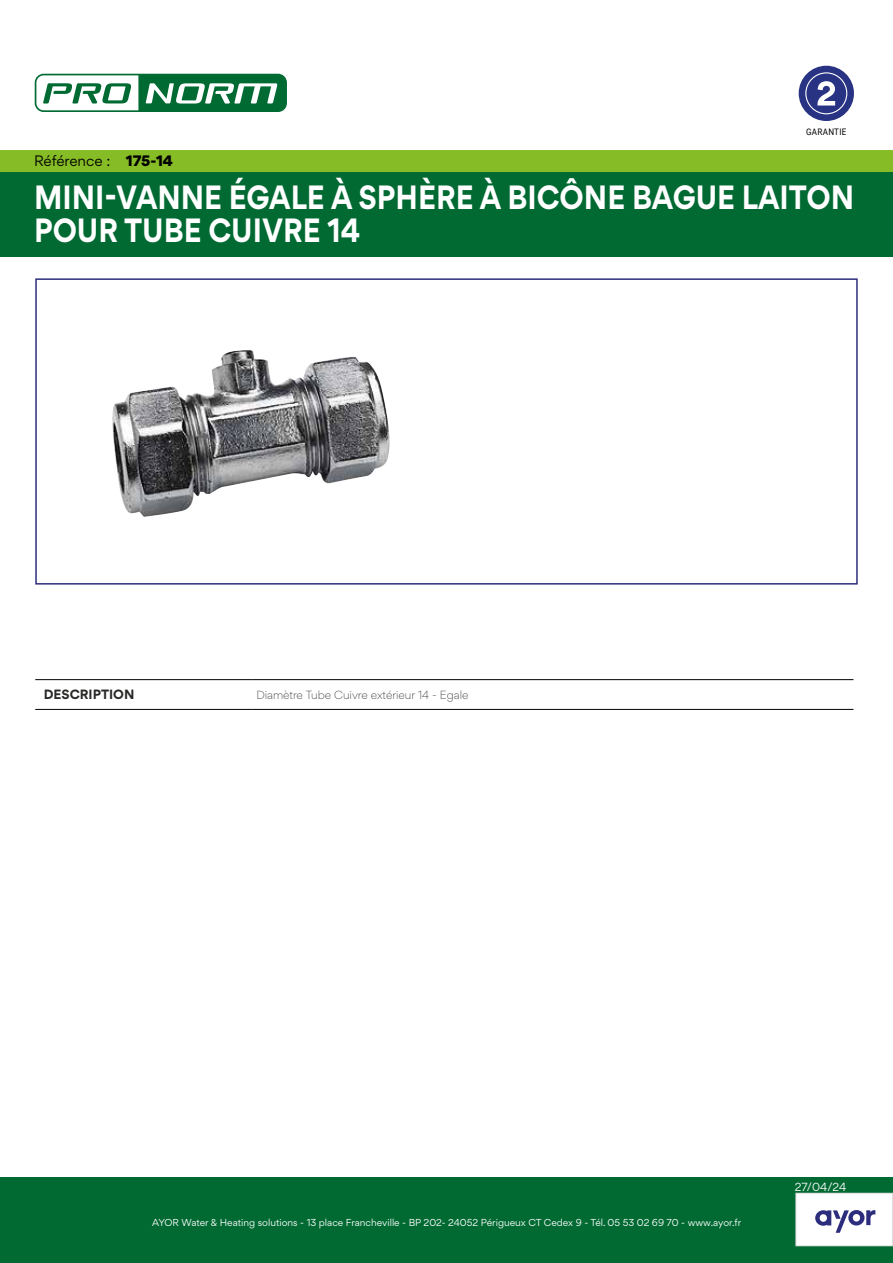
<style>
.page{position:relative;width:893px;height:1263px;background:#fff}
.page>*{position:absolute;margin:0;border:0;box-sizing:border-box;transform-origin:0 0}
.t1{font:700 30px/33px "Gordita";color:#fff;scale:.9 1}
.t2{font:13.5px "Gordita";letter-spacing:-.005em;color:#000}
.t3{font:700 12px "Gordita";color:#282827}
.t4{font:300 10.5px "Gordita";color:#282827}
.t5{font:10.5px "Gordita";color:#fff}
.t6{font:9px "Gordita";color:#fff}
.t7{font:9px "Roboto";letter-spacing:.035em;color:#000;scale:.9 1}
.s1{font-weight:900}
</style>
<div class="page">
<div style="left:0;top:1178px;width:893px;height:85px;background:#006a32"></div>
<div style="left:796px;top:1193px;width:97px;height:53px;background:#fff"></div>
<div style="left:795px;top:1193px;width:98px;height:53px;border:1px solid #dadada"></div>
<img style="left:112px;top:350px;width:278px;height:167px">
<div style="left:0;top:171px;width:893px;height:85px;background:#006a32"></div>
<div style="left:35px;top:278px;width:823px;height:307px;border:2px solid #2d2d7e"></div>
<svg style="left:815px;top:1210px;width:60px;height:23px"></svg>
<div style="left:0;top:150px;width:893px;height:21px;background:#86bc25"></div>
<div style="left:799px;top:66px;width:55px;height:55px;background:#293384;border-radius:50%"></div>
<svg style="left:805px;top:72px;width:42px;height:42px"></svg>
<svg style="left:34px;top:73px;width:253px;height:39px"></svg>
<hr style="left:35px;top:679px;width:217px;height:1px;background:#000">
<hr style="left:252px;top:679px;width:601px;height:1px;background:#000">
<hr style="left:35px;top:709px;width:217px;height:1px;background:#000">
<hr style="left:252px;top:709px;width:601px;height:1px;background:#000">
<h2 class="t2" style="left:34px;top:151px;width:141px">Référence : <span class="s1">175-14</span></h2>
<p class="t7" style="left:806px;top:125px;width:46px">GARANTIE</p>
<h1 class="t1" style="left:34px;top:181px;width:913px">MINI-VANNE ÉGALE À SPHÈRE À BICÔNE BAGUE LAITON<br>POUR TUBE CUIVRE 14</h1>
<h3 class="t3" style="left:44px;top:685px;width:92px">DESCRIPTION</h3>
<p class="t4" style="left:256px;top:687px;width:214px">Diamètre Tube Cuivre extérieur 14 - Egale</p>
<p class="t6" style="left:152px;top:1216px;width:590px">AYOR Water &amp; Heating solutions - 13 place Francheville - BP 202- 24052 Périgueux CT Cedex 9 - Tél. 05 53 02 69 70 - www.ayor.fr</p>
<p class="t5" style="left:795px;top:1179px;width:53px">27/04/24</p>
</div>
